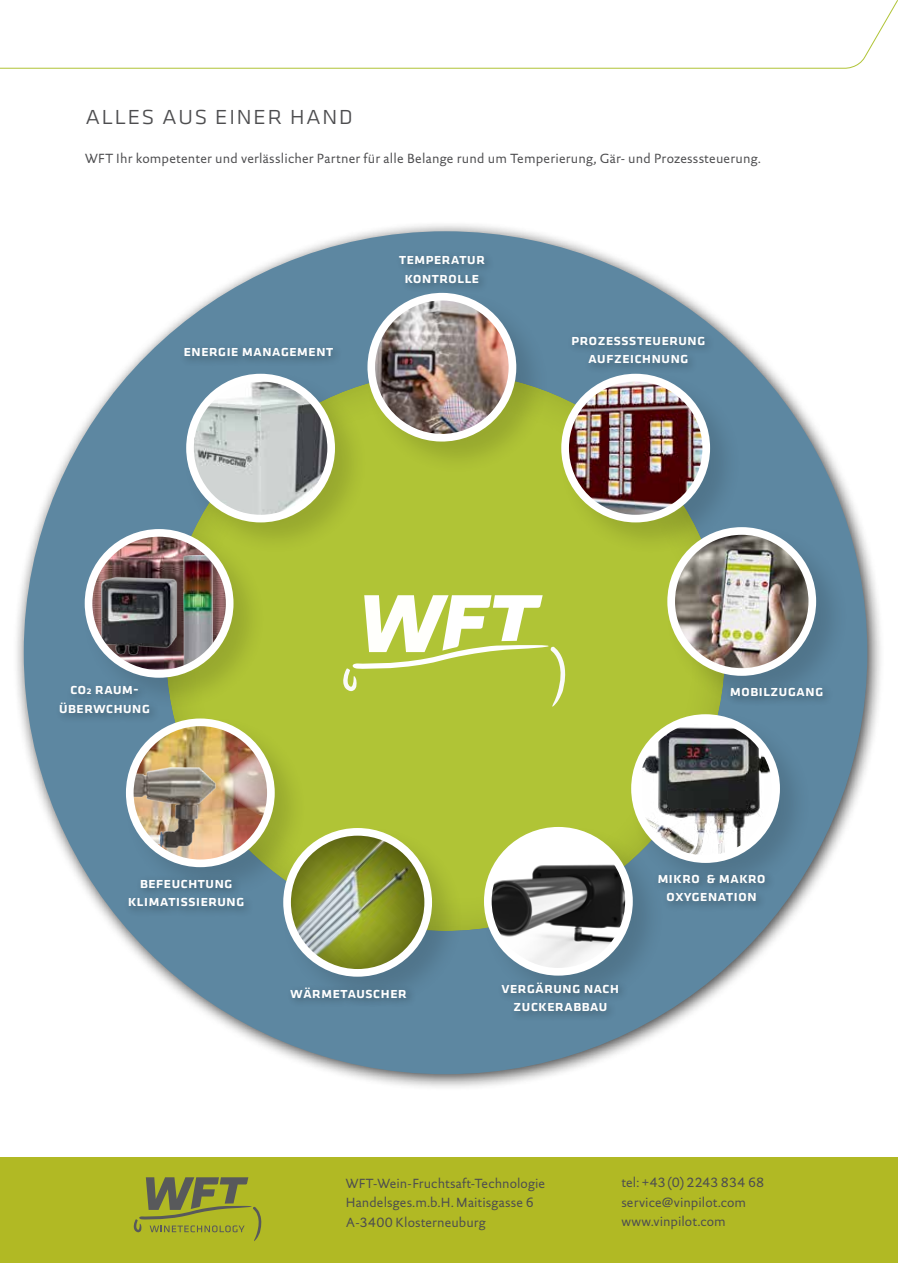
<style>
.page{position:relative;width:898px;height:1263px;background:#fff}
.page>*{position:absolute;margin:0;border:0;box-sizing:border-box;transform-origin:0 0}
.t1{font:27px "Klavika Light Caps";letter-spacing:.02em;color:#4d4d4f}
.t2{font:15.45px/18.5px "Klavika Medium Caps";color:#fff;text-align:center}
.t3{font:13.5px/19.5px "DTL Documenta Sans T";letter-spacing:.015em;color:#4d4d4f}
.s1{font-size:10.5px}
</style>
<div class="page">
<div style="left:0;top:1158px;width:897px;height:105px;background:#b1b924"></div>
<svg style="left:134px;top:1177px;width:127px;height:64px"></svg>
<div style="left:13px;top:220px;width:871px;height:871px;background:#000;opacity:.75"></div>
<div style="left:24px;top:231px;width:843px;height:843px;background:#5d87a1;border-radius:50%"></div>
<div style="left:165px;top:371px;width:562px;height:561px;background:#000;opacity:.16"></div>
<div style="left:663px;top:523px;width:186px;height:186px;background:#000;opacity:.14"></div>
<div style="left:667px;top:527px;width:148px;height:149px;background:#fff;border-radius:50%"></div>
<img style="left:674px;top:535px;width:134px;height:133px">
<div style="left:480px;top:823px;width:186px;height:186px;background:#000;opacity:.14"></div>
<div style="left:484px;top:827px;width:148px;height:149px;background:#fff;border-radius:50%"></div>
<img style="left:491px;top:835px;width:134px;height:133px">
<div style="left:122px;top:715px;width:186px;height:186px;background:#000;opacity:.14"></div>
<div style="left:126px;top:718px;width:148px;height:149px;background:#fff;border-radius:50%"></div>
<img style="left:133px;top:726px;width:134px;height:133px">
<svg style="left:216px;top:726px;width:51px;height:102px"></svg>
<img style="left:133px;top:746px;width:103px;height:113px">
<div style="left:279px;top:824px;width:186px;height:186px;background:#000;opacity:.14"></div>
<div style="left:283px;top:828px;width:149px;height:149px;background:#fff;border-radius:50%"></div>
<img style="left:291px;top:836px;width:133px;height:133px">
<div style="left:183px;top:370px;width:185px;height:186px;background:#000;opacity:.14"></div>
<div style="left:186px;top:374px;width:149px;height:148px;background:#fff;border-radius:50%"></div>
<img style="left:194px;top:381px;width:133px;height:134px">
<div style="left:627px;top:711px;width:186px;height:185px;background:#000;opacity:.14"></div>
<div style="left:631px;top:714px;width:148px;height:149px;background:#fff;border-radius:50%"></div>
<img style="left:642px;top:722px;width:130px;height:133px">
<div style="left:557px;top:370px;width:186px;height:186px;background:#000;opacity:.14"></div>
<div style="left:561px;top:374px;width:148px;height:148px;background:#fff;border-radius:50%"></div>
<img style="left:568px;top:381px;width:134px;height:134px">
<div style="left:364px;top:290px;width:185px;height:185px;background:#000;opacity:.14"></div>
<svg style="left:366px;top:292px;width:151px;height:150px"></svg>
<img style="left:374px;top:300px;width:135px;height:134px">
<div style="left:81px;top:525px;width:186px;height:186px;background:#000;opacity:.14"></div>
<div style="left:85px;top:529px;width:148px;height:149px;background:#fff;border-radius:50%"></div>
<img style="left:92px;top:537px;width:134px;height:133px">
<img style="left:184px;top:555px;width:28px;height:115px">
<img style="left:92px;top:574px;width:86px;height:90px">
<svg style="left:324px;top:589px;width:247px;height:118px;background:#c2d163"></svg>
<svg style="left:0;top:0;width:897px;height:69px"></svg>
<div style="left:497px;top:978px;width:132px;height:45px;background:#000;opacity:.32"></div>
<div style="left:725px;top:683px;width:107px;height:24px;background:#557c94"></div>
<div style="left:653px;top:869px;width:122px;height:43px;background:#577e97"></div>
<div style="left:124px;top:874px;width:130px;height:44px;background:#577f98"></div>
<div style="left:179px;top:343px;width:165px;height:24px;background:#588099"></div>
<div style="left:567px;top:331px;width:148px;height:44px;background:#59819a"></div>
<div style="left:395px;top:251px;width:100px;height:43px;background:#59819a"></div>
<div style="left:55px;top:681px;width:105px;height:43px;background:#588099"></div>
<div style="left:286px;top:983px;width:130px;height:26px;background:#000;opacity:.32"></div>
<h1 class="t1" style="left:85px;top:100px;width:269px">alles aus einer hand</h1>
<p class="t3" style="left:85px;top:149px;width:676px">WFT Ihr kompetenter und verlässlicher Partner für alle Belange rund um Temperierung, Gär- und Prozesssteuerung.</p>
<p class="t2" style="left:398px;top:250px;width:88px">temperatur kontrolle</p>
<p class="t2" style="left:183px;top:342px;width:152px">energie management</p>
<p class="t2" style="left:571px;top:331px;width:136px">prozesssteuerung aufzeichnung</p>
<p class="t2" style="left:59px;top:680px;width:93px">co<span class="s1">2</span> raum&shy;überwchung</p>
<p class="t2" style="left:729px;top:682px;width:95px">mobilzugang</p>
<p class="t2" style="left:128px;top:874px;width:118px">befeuchtung klimatissierung</p>
<p class="t2" style="left:290px;top:984px;width:118px">wärmetauscher</p>
<p class="t2" style="left:501px;top:979px;width:119px">vergärung nach zuckerabbau</p>
<p class="t2" style="left:657px;top:869px;width:110px">mikro &amp; makro oxygenation</p>
<p class="t3" style="left:345px;top:1173px;width:201px">WFT-Wein-Fruchtsaft-Technologie<br>Handelsges.m.b.H. Maitisgasse 6<br>A-3400 Klosterneuburg</p>
<p class="t3" style="left:621px;top:1173px;width:144px">tel: +43(0)2243 834 68 service@vinpilot.com www.vinpilot.com</p>
</div>
